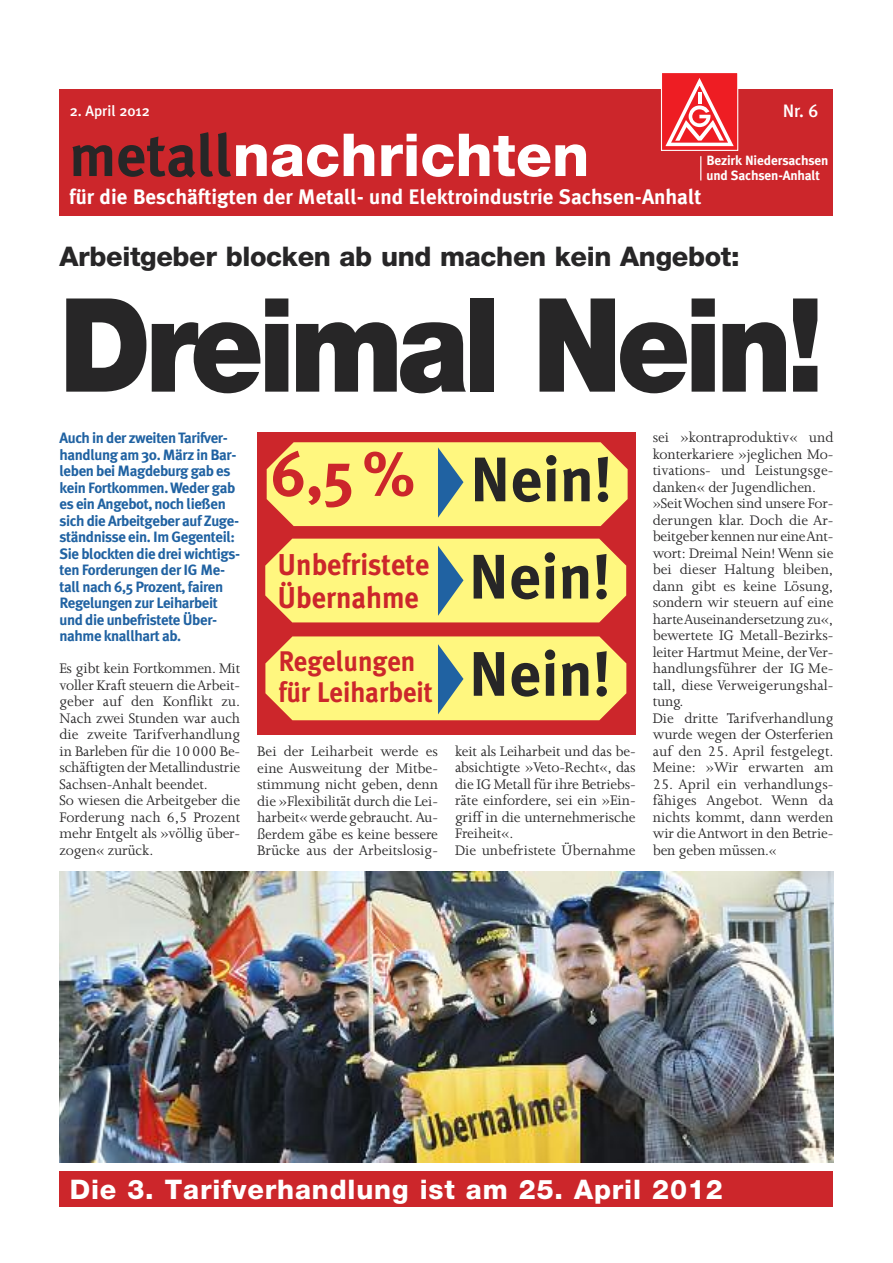
<style>
.page{position:relative;width:893px;height:1263px;background:#fff}
.page>*{position:absolute;margin:0;border:0;box-sizing:border-box;transform-origin:0 0}
.t1{font:900 130.35px "Helvetica Neue";letter-spacing:-.045em;color:#272627;scale:.9 1}
.t2{font:700 62.85px "Meta Plus";color:#272627}
.t3{font:800 59.25px "Helvetica Neue";color:#fff}
.t4{font:700 30.15px/32.8px "Meta Plus";color:#cc262b;scale:.94 1}
.t5{font:700 28.35px/30.9px "Meta Plus";color:#cc262b;scale:.94 1}
.t6{font:800 27px "Helvetica Neue";letter-spacing:-.015em;color:#272627}
.t7{font:800 27px "Helvetica Neue";letter-spacing:.03em;color:#fff}
.t8{font:700 21px "Meta Plus";color:#fff}
.t9{font:500 18px "Meta Plus";color:#fff}
.t10{font:15.9px/16.5px "Joanna";letter-spacing:-.01em;color:#272627}
.t11{font:700 15px/16.5px "Meta Plus";letter-spacing:-.03em;color:#2062a2}
.t12{font:500 15px "Meta Plus";color:#fff}
.t13{font:700 13.35px/14.7px "Meta Plus";letter-spacing:-.01em;color:#fff}
.s1{font-family:"Meta Plus";font-weight:700;color:#272627}
.s2{color:#cc262b}
.s3{font-size:15px}
</style>
<div class="page">
<div style="left:257px;top:432px;width:379px;height:303px;background:#cc262b"></div>
<div style="left:60px;top:90px;width:773px;height:126px;background:#cc262b"></div>
<svg style="left:700px;top:156px;width:1px;height:24px"></svg>
<svg style="left:664px;top:74px;width:72px;height:75px;background:#f25257"></svg>
<div style="left:661px;top:72px;width:77px;height:79px;border:1px solid #fff"></div>
<div style="left:60px;top:1171px;width:773px;height:35px;background:#cc262b"></div>
<img style="left:60px;top:872px;width:773px;height:290px">
<svg style="left:267px;top:442px;width:361px;height:84px;background:#f5e77b"></svg>
<svg style="left:265px;top:539px;width:361px;height:83px;background:#f5e87c"></svg>
<svg style="left:265px;top:636px;width:361px;height:84px;background:#f5e77b"></svg>
<p class="t12" style="left:70px;top:102px;width:82px">2. April 2012</p>
<p class="t9" style="left:783px;top:100px;width:37px">Nr. 6</p>
<h3 class="t3" style="left:69px;top:134px;width:522px"><span class="s1">metall</span>nachrichten</h3>
<p class="t13" style="left:706px;top:154px;width:124px">Bezirk Niedersachsen und Sachsen-Anhalt</p>
<h3 class="t8" style="left:69px;top:185px;width:634px">für die Beschäftigten der Metall- und Elektroindustrie Sachsen-Anhalt</h3>
<h3 class="t6" style="left:60px;top:247px;width:681px">Arbeitgeber blocken ab und machen kein Angebot:</h3>
<h1 class="t1" style="left:60px;top:299px;width:851px">Dreimal Nein!</h1>
<p class="t11" style="left:60px;top:430px;width:182px">Auch in der zweitenTarifver&shy;handlung am 30. März in Bar&shy;leben bei Magdeburg gab es kein Fortkommen.Weder gab es ein Angebot, noch ließen sich die Arbeitgeber auf Zuge&shy;ständnisse ein. Im Gegenteil:<br>Sie blockten die drei wichtigs&shy;ten Forderungen der IG Me&shy;tall nach 6,5 Prozent, fairen<br>Regelungen zur Leiharbeit und die unbefristete Über&shy;nahme knallhart ab.</p>
<p class="t10" style="left:60px;top:662px;width:182px">Es gibt kein Fortkommen. Mit voller Kraft steuern dieArbeit&shy;geber auf den Konflikt zu.<br>Nach zwei Stunden war auch die zweite Tarifverhandlung in Barleben für die 10000 Be&shy;schäftigten derMetallindustrie<br>Sachsen-Anhalt beendet.<br>So wiesen die Arbeitgeber die<br>Forderung nach 6,5 Prozent mehr Entgelt als »völlig über&shy;zogen« zurück.</p>
<h2 class="t2" style="left:271px;top:443px;width:343px"><span class="s2">6,5%</span> Nein!</h2>
<h3 class="t4" style="left:278px;top:548px;width:356px">Unbefristete<br>Übernahme <sup>Nein!</sup></h3>
<h3 class="t5" style="left:278px;top:646px;width:166px">Regelungen für Leiharbeit</h3>
<p class="t10" style="left:257px;top:744px;width:182px;text-align:justify">Bei der Leiharbeit werde es eine Ausweitung der Mitbe&shy;stimmung nicht geben, denn die »Flexibilität durch die Lei&shy;harbeit«werde gebraucht. Au&shy;ßerdem gäbe es keine bessere Brücke aus der Arbeitslosig-</p>
<h2 class="t2" style="left:468px;top:637px;width:144px">Nein!</h2>
<p class="t10" style="left:455px;top:744px;width:182px">keit als Leiharbeit und das be&shy;absichtigte »Veto-Recht«, das die IG Metall für ihre Betriebs&shy;räte einfordere, sei ein »Ein&shy;griff in die unternehmerische<br>Freiheit«.<br>Die unbefristete Übernahme</p>
<p class="t10" style="left:653px;top:431px;width:182px">sei »kontraproduktiv« und konterkariere »jeglichen Mo&shy;tivations- und Leistungsge&shy;danken« der Jugendlichen. »SeitWochen sind unsere For&shy;derungen klar. Doch die Ar&shy;beitgeber kennennur eineAnt&shy;wort: Dreimal Nein!Wenn sie bei dieser Haltung bleiben, dann gibt es keine Lösung, sondern wir steuern auf eine harteAuseinandersetzung zu«, bewertete IG Metall-Bezirks&shy;leiter Hartmut Meine, derVer&shy;handlungsführer der IG Me&shy;tall, diese Verweigerungshal&shy;tung.<br>Die dritte Tarifverhandlung wurde wegen der Osterferien auf den 25. April festgelegt.<br>Meine: »Wir erwarten am</p>
<p class="t10" style="left:653px;top:777px;width:182px;text-align:justify">25. April ein verhandlungs&shy;fähiges Angebot. Wenn da nichts kommt, dann werden wir dieAntwort in den Betrie&shy;ben geben müssen<span class="s3">.«</span></p>
<h3 class="t7" style="left:70px;top:1179px;width:654px">Die 3. Tarifverhandlung ist am 25. April 2012</h3>
</div>
